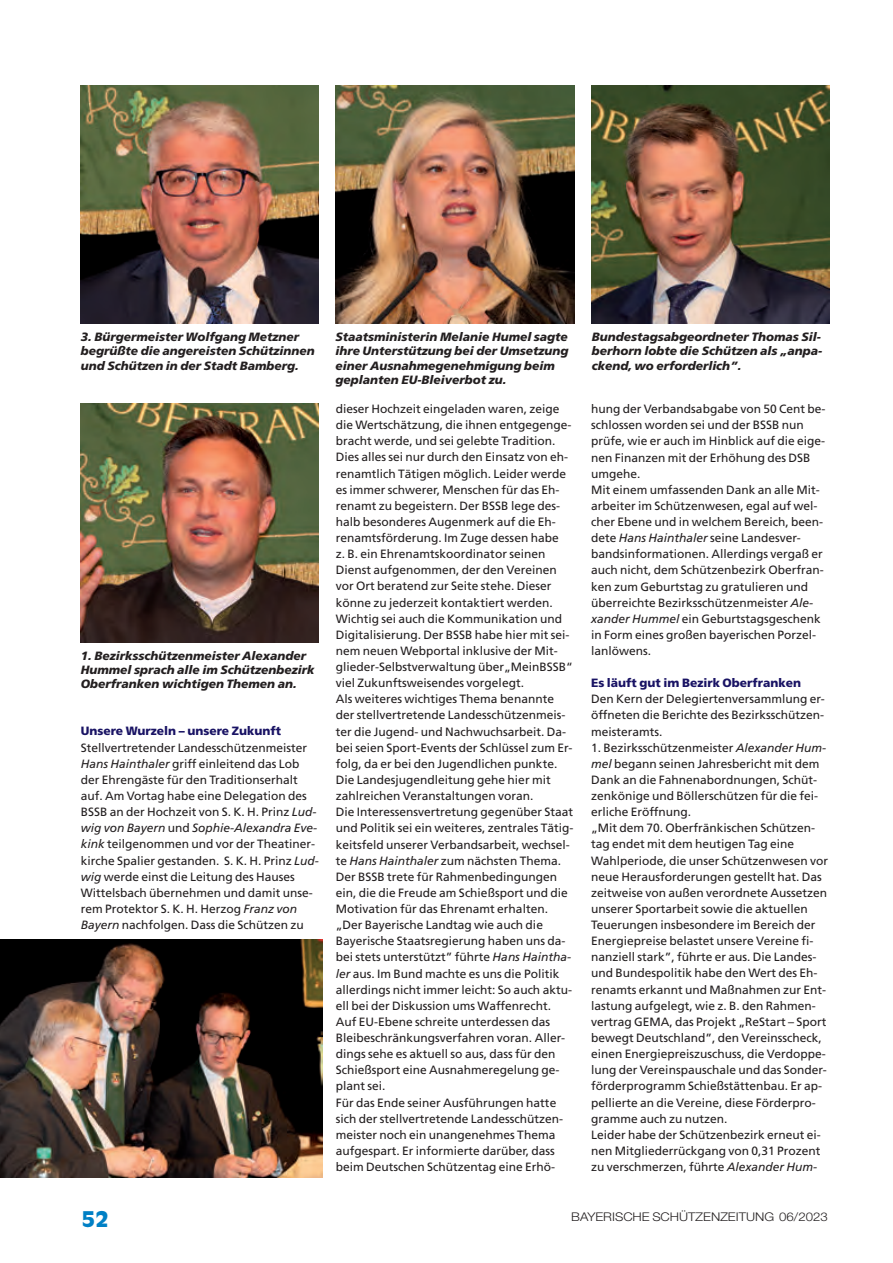
<style>
.page{position:relative;width:893px;height:1263px;background:#fff}
.page>*{position:absolute;margin:0;border:0;box-sizing:border-box;transform-origin:0 0}
.t1{font:900 21px "Antique Olive LT";color:#0080c5}
.t2{font:12px/16.2px "Frutiger LT";color:#231f20}
.t3{font:italic 900 12px/14.4px "Frutiger LT";color:#231f20}
.t4{font:900 12px "Frutiger LT";color:#191364}
.t5{font:300 12px "Helvetica Neue LT";color:#231f20;scale:1.1 1}
.s1{font-style:italic}
</style>
<div class="page">
<img style="left:81px;top:85px;width:238px;height:238px">
<img style="left:336px;top:85px;width:238px;height:238px">
<img style="left:591px;top:85px;width:238px;height:238px">
<img style="left:0;top:940px;width:322px;height:238px">
<img style="left:81px;top:404px;width:238px;height:238px">
<p class="t3" style="left:81px;top:330px;width:236px">3. Bürgermeister Wolfgang Metzner begrüßte die angereisten Schützinnen und Schützen in der Stadt Bamberg.</p>
<p class="t3" style="left:81px;top:649px;width:235px">1. Bezirksschützenmeister Alexander<br>Hummel sprach alle im Schützenbezirk<br>Oberfranken wichtigen Themen an.</p>
<p class="t4" style="left:81px;top:724px;width:202px">Unsere Wurzeln – unsere Zukunft</p>
<p class="t2" style="left:81px;top:739px;width:240px">Stellvertretender Landesschützenmeister <span class="s1">Hans Hainthaler</span> griff einleitend das Lob der Ehrengäste für den Traditionserhalt auf. Am Vortag habe eine Delegation des BSSB an der Hochzeit von S. K. H. Prinz <span class="s1">Lud&shy;wig von Bayern</span> und <span class="s1">Sophie-Alexandra Eve&shy;kink</span> teilgenommen und vor der Theatiner&shy;kirche Spalier gestanden. S. K. H. Prinz <span class="s1">Lud&shy;wig</span> werde einst die Leitung des Hauses Wittelsbach übernehmen und damit unse&shy;rem Protektor S. K. H. Herzog <span class="s1">Franz von Bayern</span> nachfolgen. Dass die Schützen zu</p>
<p class="t3" style="left:336px;top:330px;width:234px">Staatsministerin Melanie Humel sagte ihre Unterstützung bei der Umsetzung einer Ausnahmegenehmigung beim geplanten EU-Bleiverbot zu.</p>
<p class="t3" style="left:592px;top:330px;width:232px">Bundestagsabgeordneter Thomas Sil&shy;berhorn lobte die Schützen als „anpa&shy;ckend, wo erforderlich”.</p>
<p class="t2" style="left:336px;top:401px;width:239px">dieser Hochzeit eingeladen waren, zeige die Wertschätzung, die ihnen entgegenge&shy;bracht werde, und sei gelebte Tradition.<br>Dies alles sei nur durch den Einsatz von eh&shy;renamtlich Tätigen möglich. Leider werde es immer schwerer, Menschen für das Eh&shy;renamt zu begeistern. Der BSSB lege des&shy;halb besonderes Augenmerk auf die Eh&shy;renamtsförderung. Im Zuge dessen habe<br>z. B. ein Ehrenamtskoordinator seinen Dienst aufgenommen, der den Vereinen vor Ort beratend zur Seite stehe. Dieser könne zu jederzeit kontaktiert werden.<br>Wichtig sei auch die Kommunikation und Digitalisierung. Der BSSB habe hier mit sei&shy;nem neuen Webportal inklusive der Mit&shy;glieder-Selbstverwaltung über„MeinBSSB“ viel Zukunftsweisendes vorgelegt.<br>Als weiteres wichtiges Thema benannte der stellvertretende Landesschützenmeis&shy;ter die Jugend- und Nachwuchsarbeit. Da&shy;bei seien Sport-Events der Schlüssel zum Er&shy;folg, da er bei den Jugendlichen punkte.<br>Die Landesjugendleitung gehe hier mit zahlreichen Veranstaltungen voran.<br>Die Interessensvertretung gegenüber Staat und Politik sei ein weiteres, zentrales Tätig&shy;keitsfeld unserer Verbandsarbeit, wechsel&shy;te <span class="s1">Hans Hainthaler</span> zum nächsten Thema.<br>Der BSSB trete für Rahmenbedingungen ein, die die Freude am Schießsport und die Motivation für das Ehrenamt erhalten. „Der Bayerische Landtag wie auch die Bayerische Staatsregierung haben uns da&shy;bei stets unterstützt” führte <span class="s1">Hans Haintha&shy;ler</span> aus. Im Bund machte es uns die Politik allerdings nicht immer leicht: So auch aktu&shy;ell bei der Diskussion ums Waffenrecht.<br>Auf EU-Ebene schreite unterdessen das Bleibeschränkungsverfahren voran. Aller&shy;dings sehe es aktuell so aus, dass für den Schießsport eine Ausnahmeregelung ge&shy;plant sei.<br>Für das Ende seiner Ausführungen hatte sich der stellvertretende Landesschützen&shy;meister noch ein unangenehmes Thema aufgespart. Er informierte darüber, dass beim Deutschen Schützentag eine Erhö-</p>
<p class="t2" style="left:591px;top:401px;width:236px">hung der Verbandsabgabe von 50 Cent be&shy;schlossen worden sei und der BSSB nun prüfe, wie er auch im Hinblick auf die eige&shy;nen Finanzen mit der Erhöhung des DSB umgehe.<br>Mit einem umfassenden Dank an alle Mit&shy;arbeiter im Schützenwesen, egal auf wel&shy;cher Ebene und in welchem Bereich, been&shy;dete <span class="s1">Hans Hainthaler</span> seine Landesver&shy;bandsinformationen. Allerdings vergaß er auch nicht, dem Schützenbezirk Oberfran&shy;ken zum Geburtstag zu gratulieren und überreichte Bezirksschützenmeister <span class="s1">Ale&shy;xander Hummel</span> ein Geburtstagsgeschenk in Form eines großen bayerischen Porzel&shy;lanlöwens.</p>
<p class="t4" style="left:591px;top:676px;width:212px">Es läuft gut im Bezirk Oberfranken</p>
<p class="t2" style="left:591px;top:691px;width:235px;text-align:justify">Den Kern der Delegiertenversammlung er&shy;öffneten die Berichte des Bezirksschützen&shy;meisteramts.</p>
<p class="t2" style="left:591px;top:739px;width:239px">1. Bezirksschützenmeister <span class="s1">Alexander Hum&shy;mel</span> begann seinen Jahresbericht mit dem Dank an die Fahnenabordnungen, Schüt&shy;zenkönige und Böllerschützen für die fei&shy;erliche Eröffnung.<br>„Mit dem 70. Oberfränkischen Schützen&shy;tag endet mit dem heutigen Tag eine Wahlperiode, die unser Schützenwesen vor neue Herausforderungen gestellt hat. Das zeitweise von außen verordnete Aussetzen unserer Sportarbeit sowie die aktuellen Teuerungen insbesondere im Bereich der Energiepreise belastet unsere Vereine fi&shy;nanziell stark”, führte er aus. Die Landes&shy;und Bundespolitik habe den Wert des Eh&shy;renamts erkannt und Maßnahmen zur Ent&shy;lastung aufgelegt, wie z. B. den Rahmen&shy;vertrag GEMA, das Projekt „ReStart – Sport bewegt Deutschland”, den Vereinsscheck, einen Energiepreiszuschuss, die Verdoppe&shy;lung der Vereinspauschale und das Sonder&shy;förderprogramm Schießstättenbau. Er ap&shy;pellierte an die Vereine, diese Förderpro&shy;gramme auch zu nutzen.<br>Leider habe der Schützenbezirk erneut ei&shy;nen Mitgliederrückgang von 0,31 Prozent zu verschmerzen, führte <span class="s1">Alexander Hum-</span></p>
<h1 class="t1" style="left:82px;top:1211px;width:28px">52</h1>
<p class="t5" style="left:571px;top:1213px;width:235px">BAYERISCHE SCHÜTZENZEITUNG 06/2023</p>
</div>
